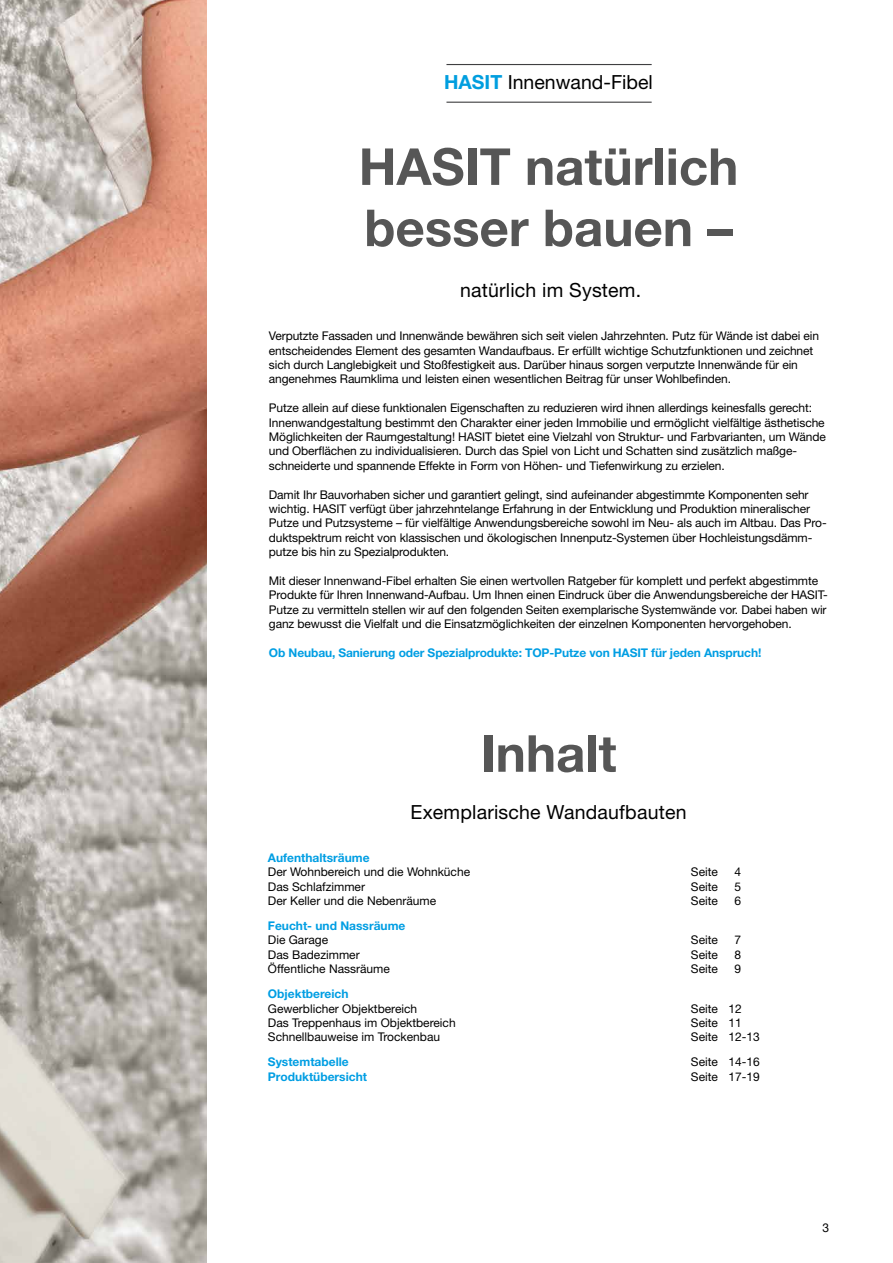
<style>
.page{position:relative;width:893px;height:1263px;background:#fff}
.page>*{position:absolute;margin:0;border:0;box-sizing:border-box;transform-origin:0 0}
.t1{font:700 51px/61.2px "Helvetica Neue LT Std";color:#565656}
.t2{font:19.5px "Helvetica Neue LT Std";letter-spacing:.01em;color:#000}
.t3{font:12px/14.4px "Helvetica Neue LT Std";letter-spacing:-.01em;color:#000}
.t4{font:700 12px "Helvetica Neue LT Std";color:#009ee3}
.t5{font:12px "Helvetica Neue LT Pro";color:#000}
.s1{font-weight:700;color:#009edf}
</style>
<div class="page">
<img style="left:0;top:0;width:206px;height:1263px">
<hr style="left:446px;top:64px;width:206px;height:1px;background:#3f3f41">
<hr style="left:446px;top:102px;width:206px;height:1px;background:#3f3f41">
<h2 class="t2" style="left:444px;top:70px;width:210px"><span class="s1">HASIT</span> Innenwand-Fibel</h2>
<h1 class="t1" style="left:359px;top:135px;width:381px">HASIT natürlich besser bauen –</h1>
<h2 class="t2" style="left:460px;top:279px;width:183px">natürlich im System.</h2>
<p class="t3" style="left:269px;top:329px;width:552px">Verputzte Fassaden und Innenwände bewähren sich seit vielen Jahrzehnten. Putz für Wände ist dabei ein entscheidendes Element des gesamten Wandaufbaus. Er erfüllt wichtige Schutzfunktionen und zeichnet sich durch Langlebigkeit und Stoßfestigkeit aus. Darüber hinaus sorgen verputzte Innenwände für ein angenehmes Raumklima und leisten einen wesentlichen Beitrag für unser Wohlbefinden.</p>
<p class="t3" style="left:269px;top:401px;width:558px">Putze allein auf diese funktionalen Eigenschaften zu reduzieren wird ihnen allerdings keinesfalls gerecht:<br>Innenwandgestaltung bestimmt den Charakter einer jeden Immobilie und ermöglicht vielfältige ästhetische Möglichkeiten der Raumgestaltung! HASIT bietet eine Vielzahl von Struktur- und Farbvarianten, um Wände und Oberflächen zu individualisieren. Durch das Spiel von Licht und Schatten sind zusätzlich maßge&shy;schneiderte und spannende Effekte in Form von Höhen- und Tiefenwirkung zu erzielen.</p>
<p class="t3" style="left:269px;top:487px;width:559px">Damit Ihr Bauvorhaben sicher und garantiert gelingt, sind aufeinander abgestimmte Komponenten sehr wichtig. HASIT verfügt über jahrzehntelange Erfahrung in der Entwicklung und Produktion mineralischer Putze und Putzsysteme – für vielfältige Anwendungsbereiche sowohl im Neu- als auch im Altbau. Das Pro&shy;duktspektrum reicht von klassischen und ökologischen Innenputz-Systemen über Hochleistungsdämm&shy;putze bis hin zu Spezialprodukten.</p>
<p class="t3" style="left:269px;top:573px;width:560px">Mit dieser Innenwand-Fibel erhalten Sie einen wertvollen Ratgeber für komplett und perfekt abgestimmte Produkte für Ihren Innenwand-Aufbau. Um Ihnen einen Eindruck über die Anwendungsbereiche der HASIT-Putze zu vermitteln stellen wir auf den folgenden Seiten exemplarische Systemwände vor. Dabei haben wir ganz bewusst die Vielfalt und die Einsatzmöglichkeiten der einzelnen Komponenten hervorgehoben.</p>
<p class="t4" style="left:269px;top:645px;width:494px">Ob Neubau, Sanierung oder Spezialprodukte: TOP-Putze von HASIT für jeden Anspruch!</p>
<h1 class="t1" style="left:481px;top:722px;width:137px">Inhalt</h1>
<h2 class="t2" style="left:411px;top:800px;width:277px">Exemplarische Wandaufbauten</h2>
<p class="t4" style="left:268px;top:850px;width:103px">Aufenthaltsräume</p>
<p class="t3" style="left:268px;top:865px;width:204px">Der Wohnbereich und die Wohnküche</p>
<p class="t3" style="left:691px;top:865px;width:29px">Seite</p>
<p class="t3" style="left:734px;top:865px;width:8px">4</p>
<p class="t3" style="left:268px;top:879px;width:99px">Das Schlafzimmer</p>
<p class="t3" style="left:691px;top:879px;width:29px">Seite</p>
<p class="t3" style="left:734px;top:879px;width:8px">5</p>
<p class="t3" style="left:268px;top:893px;width:170px">Der Keller und die Nebenräume</p>
<p class="t3" style="left:691px;top:893px;width:29px">Seite</p>
<p class="t3" style="left:734px;top:893px;width:8px">6</p>
<p class="t4" style="left:268px;top:918px;width:139px">Feucht- und Nassräume</p>
<p class="t3" style="left:268px;top:933px;width:62px">Die Garage</p>
<p class="t3" style="left:691px;top:933px;width:29px">Seite</p>
<p class="t3" style="left:734px;top:933px;width:8px">7</p>
<p class="t3" style="left:268px;top:947px;width:93px">Das Badezimmer</p>
<p class="t3" style="left:691px;top:947px;width:29px">Seite</p>
<p class="t3" style="left:734px;top:947px;width:8px">8</p>
<p class="t3" style="left:268px;top:961px;width:124px">Öffentliche Nassräume</p>
<p class="t3" style="left:691px;top:961px;width:29px">Seite</p>
<p class="t3" style="left:734px;top:961px;width:8px">9</p>
<p class="t4" style="left:268px;top:986px;width:82px">Objektbereich</p>
<p class="t3" style="left:268px;top:1001px;width:151px">Gewerblicher Objektbereich</p>
<p class="t3" style="left:691px;top:1001px;width:52px">Seite 12</p>
<p class="t3" style="left:268px;top:1015px;width:189px">Das Treppenhaus im Objektbereich</p>
<p class="t3" style="left:691px;top:1015px;width:52px">Seite 11</p>
<p class="t3" style="left:268px;top:1030px;width:174px">Schnellbauweise im Trockenbau</p>
<p class="t3" style="left:691px;top:1030px;width:70px">Seite 12-13</p>
<p class="t4" style="left:268px;top:1054px;width:82px">Systemtabelle</p>
<p class="t3" style="left:691px;top:1054px;width:70px">Seite 14-16</p>
<p class="t4" style="left:268px;top:1069px;width:101px">Produktübersicht</p>
<p class="t3" style="left:691px;top:1069px;width:70px">Seite 17-19</p>
<p class="t5" style="left:822px;top:1220px;width:8px">3</p>
</div>
